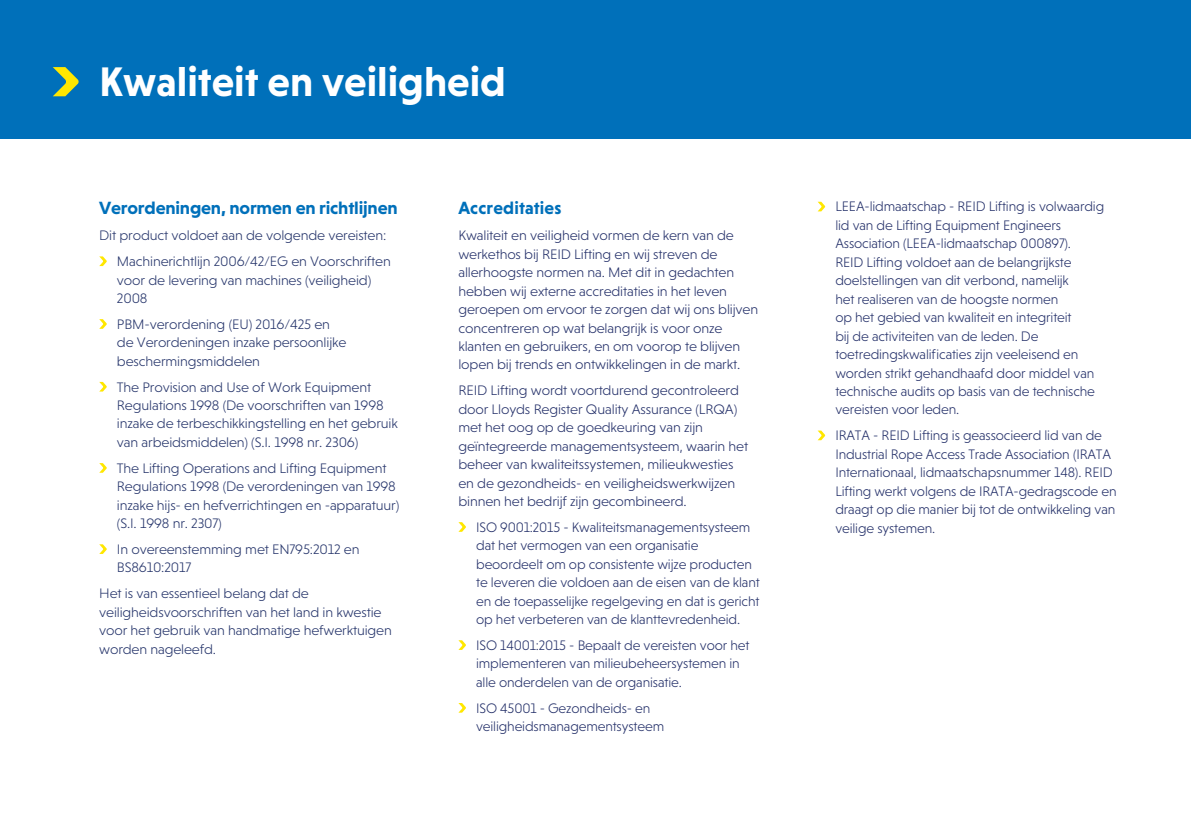
<style>
.page{position:relative;width:1191px;height:840px;background:#fff}
.page>*{position:absolute;margin:0;border:0;box-sizing:border-box;transform-origin:0 0}
.t1{font:700 42px "Niveau Grotesk";color:#fff}
.t2{font:700 18px "Niveau Grotesk";letter-spacing:-.01em;color:#0070ba}
.t3{font:700 18px "Niveau Grotesk";letter-spacing:.01em;color:#0070ba}
.t4{font:300 14px/18.4px "Niveau Grotesk";letter-spacing:-.01em;color:#25316a}
.t5{font:300 14px/18.4px "Niveau Grotesk";letter-spacing:-.01em;color:#26356b}
</style>
<div class="page">
<div style="left:0;top:0;width:1191px;height:138px;background:#0070ba"></div>
<svg style="left:99px;top:256px;width:8px;height:10px"></svg>
<svg style="left:99px;top:319px;width:8px;height:9px"></svg>
<svg style="left:99px;top:381px;width:8px;height:10px"></svg>
<svg style="left:99px;top:463px;width:8px;height:9px"></svg>
<svg style="left:99px;top:544px;width:8px;height:9px"></svg>
<svg style="left:458px;top:522px;width:8px;height:9px"></svg>
<svg style="left:458px;top:640px;width:8px;height:9px"></svg>
<svg style="left:458px;top:703px;width:8px;height:9px"></svg>
<svg style="left:818px;top:202px;width:7px;height:9px"></svg>
<svg style="left:817px;top:430px;width:8px;height:10px"></svg>
<svg style="left:53px;top:67px;width:26px;height:29px"></svg>
<h1 class="t1" style="left:99px;top:57px;width:408px">Kwaliteit en veiligheid</h1>
<p class="t2" style="left:99px;top:198px;width:300px">Verordeningen, normen en richtlijnen</p>
<p class="t5" style="left:117px;top:222px;width:275px;line-height:25.8px;text-indent:-18px">Dit product voldoet aan de volgende vereisten:<br>Machinerichtlijn 2006/42/EG en Voorschriften</p>
<p class="t5" style="left:117px;top:270px;width:256px">voor de levering van machines (veiligheid)<br>2008</p>
<p class="t5" style="left:117px;top:314px;width:231px">PBM-verordening (EU) 2016/425 en de Verordeningen inzake persoonlijke beschermingsmiddelen</p>
<p class="t5" style="left:117px;top:377px;width:282px">The Provision and Use of Work Equipment Regulations 1998 (De voorschriften van 1998 inzake de terbeschikkingstelling en het gebruik van arbeidsmiddelen) (S.I. 1998 nr. 2306)</p>
<p class="t5" style="left:117px;top:458px;width:284px">The Lifting Operations and Lifting Equipment Regulations 1998 (De verordeningen van 1998 inzake hijs- en hefverrichtingen en -apparatuur) (S.I. 1998 nr. 2307)</p>
<p class="t5" style="left:117px;top:539px;width:244px">In overeenstemming met EN795:2012 en<br>BS8610:2017</p>
<p class="t5" style="left:99px;top:584px;width:294px">Het is van essentieel belang dat de veiligheidsvoorschriften van het land in kwestie voor het gebruik van handmatige hefwerktuigen worden nageleefd.</p>
<p class="t3" style="left:458px;top:198px;width:105px">Accreditaties</p>
<p class="t4" style="left:458px;top:226px;width:301px">Kwaliteit en veiligheid vormen de kern van de werkethos bij REID Lifting en wij streven de allerhoogste normen na. Met dit in gedachten hebben wij externe accreditaties in het leven geroepen om ervoor te zorgen dat wij ons blijven concentreren op wat belangrijk is voor onze klanten en gebruikers, en om voorop te blijven lopen bij trends en ontwikkelingen in de markt.</p>
<p class="t4" style="left:458px;top:381px;width:291px">REID Lifting wordt voortdurend gecontroleerd door Lloyds Register Quality Assurance (LRQA) met het oog op de goedkeuring van zijn geïntegreerde managementsysteem, waarin het beheer van kwaliteitssystemen, milieukwesties en de gezondheids- en veiligheidswerkwijzen binnen het bedrijf zijn gecombineerd.</p>
<p class="t4" style="left:476px;top:517px;width:285px">ISO 9001:2015 - Kwaliteitsmanagementsysteem dat het vermogen van een organisatie beoordeelt om op consistente wijze producten te leveren die voldoen aan de eisen van de klant en de toepasselijke regelgeving en dat is gericht op het verbeteren van de klanttevredenheid.</p>
<p class="t4" style="left:476px;top:635px;width:275px">ISO 14001:2015 - Bepaalt de vereisten voor het implementeren van milieubeheersystemen in alle onderdelen van de organisatie.</p>
<p class="t4" style="left:476px;top:698px;width:189px">ISO 45001 - Gezondheids- en veiligheidsmanagementsysteem</p>
<p class="t4" style="left:835px;top:197px;width:270px">LEEA-lidmaatschap - REID Lifting is volwaardig lid van de Lifting Equipment Engineers Association (LEEA-lidmaatschap 000897).<br>REID Lifting voldoet aan de belangrijkste doelstellingen van dit verbond, namelijk<br>het realiseren van de hoogste normen<br>op het gebied van kwaliteit en integriteit<br>bij de activiteiten van de leden. De toetredingskwalificaties zijn veeleisend en worden strikt gehandhaafd door middel van technische audits op basis van de technische vereisten voor leden.</p>
<p class="t4" style="left:835px;top:426px;width:283px">IRATA - REID Lifting is geassocieerd lid van de Industrial Rope Access Trade Association (IRATA Internationaal, lidmaatschapsnummer 148). REID Lifting werkt volgens de IRATA-gedragscode en draagt op die manier bij tot de ontwikkeling van veilige systemen.</p>
</div>
